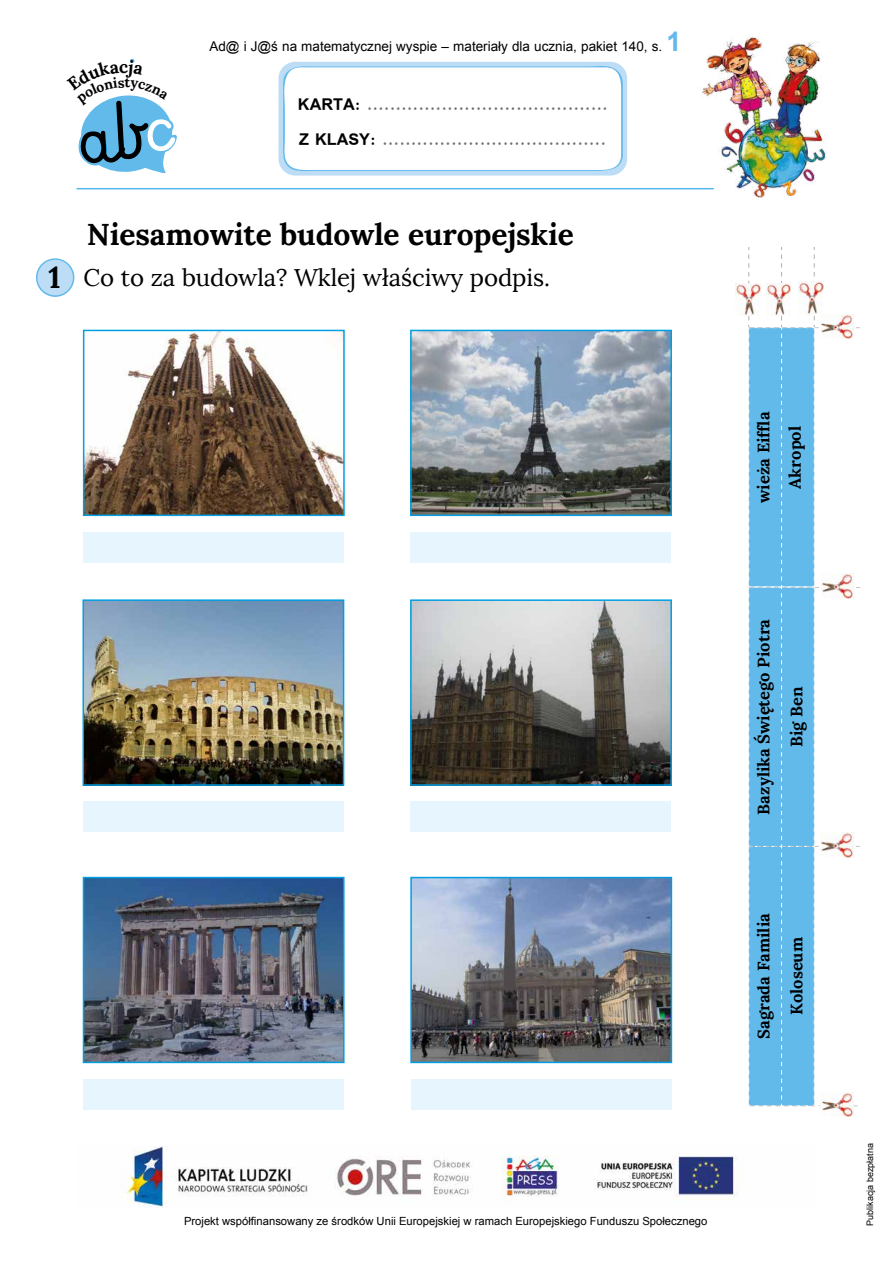
<style>
.page{position:relative;width:893px;height:1263px;background:#fff}
.page>*{position:absolute;margin:0;border:0;box-sizing:border-box;transform-origin:0 0}
.t1{font:700 30px "Lora";letter-spacing:-.005em;color:#000}
.t2{font:24px "Lora";letter-spacing:-.005em;color:#000}
.t3{font:700 18px/35.2px "Simplified Arabic";color:#706f6f}
.t4{font:700 17.55px "Lora";color:#000}
.t5{font:700 16.5px "Lora";color:#000}
.t6{font:700 13.95px "Lora";color:#000}
.t7{font:13.5px "Arial";color:#000}
.t8{font:11.25px "Arial";color:#000}
.t9{font:9px "Arial";color:#000}
.s1{font-weight:700;font-size:27px;color:#62baea}
.s2{color:#000}
.s3{font-weight:700;font-size:30px}
</style>
<div class="page">
<hr style="left:77px;top:188px;width:637px;height:1px;background:#53b9e9">
<div style="left:279px;top:62px;width:348px;height:114px;background:#bcddf5;border-radius:17px"></div>
<svg style="left:280px;top:65px;width:343px;height:107px"></svg>
<img style="left:701px;top:37px;width:125px;height:161px">
<img style="left:121px;top:1146px;width:616px;height:61px">
<svg style="left:36px;top:258px;width:38px;height:39px"></svg>
<div style="left:84px;top:532px;width:260px;height:30px;background:#e6f5fe"></div>
<img style="left:86px;top:333px;width:256px;height:180px">
<div style="left:83px;top:330px;width:262px;height:186px;border:2px solid #009fe3"></div>
<div style="left:411px;top:532px;width:260px;height:30px;background:#e6f5fe"></div>
<img style="left:413px;top:333px;width:256px;height:180px">
<div style="left:410px;top:330px;width:262px;height:186px;border:2px solid #009fe3"></div>
<div style="left:83px;top:801px;width:261px;height:31px;background:#e6f5fe"></div>
<img style="left:86px;top:602px;width:255px;height:181px">
<div style="left:83px;top:599px;width:261px;height:187px;border:2px solid #009fe3"></div>
<div style="left:411px;top:801px;width:260px;height:31px;background:#e6f5fe"></div>
<img style="left:413px;top:602px;width:256px;height:181px">
<div style="left:410px;top:599px;width:262px;height:187px;border:2px solid #009fe3"></div>
<div style="left:83px;top:1079px;width:261px;height:30px;background:#e6f5fe"></div>
<img style="left:86px;top:880px;width:256px;height:180px">
<div style="left:83px;top:877px;width:262px;height:186px;border:2px solid #009fe3"></div>
<div style="left:411px;top:1079px;width:260px;height:30px;background:#e6f5fe"></div>
<img style="left:413px;top:880px;width:256px;height:180px">
<div style="left:410px;top:877px;width:262px;height:186px;border:2px solid #009fe3"></div>
<img style="left:736px;top:283px;width:12px;height:33px">
<img style="left:822px;top:1107px;width:32px;height:10px">
<svg style="left:748px;top:247px;width:112px;height:860px"></svg>
<img style="left:821px;top:314px;width:32px;height:25px">
<svg style="left:78px;top:59px;width:99px;height:115px"></svg>
<p class="t4" style="left:119px;top:55px;width:11px">c</p>
<p class="t7" style="left:209px;top:37px;width:473px">Ad@ i J@ś na matematycznej wyspie – materiały dla ucznia, pakiet 140, s. <span class="s1">1</span></p>
<p class="t3" style="left:298px;top:87px;width:311px"><span class="s2">KARTA:</span> ..........................................<br><span class="s2">Z KLASY:</span> .......................................</p>
<p class="t4" style="left:113px;top:208px;width:11px">c</p>
<p class="t6" style="left:116px;top:227px;width:9px">a</p>
<h1 class="t1" style="left:87px;top:214px;width:489px">Niesamowite budowle europejskie</h1>
<h2 class="t2" style="left:49px;top:263px;width:503px"><span class="s3">1</span> Co to za budowla? Wklej właściwy podpis.</h2>
<p class="t5" style="left:753px;top:503px;width:93px;rotate:-90deg">wieża Eiffla</p>
<p class="t5" style="left:784px;top:488px;width:64px;rotate:-90deg">Akropol</p>
<p class="t5" style="left:753px;top:814px;width:197px;rotate:-90deg">Bazylika Świętego Piotra</p>
<p class="t5" style="left:786px;top:747px;width:62px;rotate:-90deg">Big Ben</p>
<p class="t5" style="left:753px;top:1039px;width:127px;rotate:-90deg">Sagrada Familia</p>
<p class="t5" style="left:786px;top:1015px;width:79px;rotate:-90deg">Koloseum</p>
<p class="t8" style="left:184px;top:1213px;width:525px">Projekt współfinansowany ze środków Unii Europejskiej w ramach Europejskiego Funduszu Społecznego</p>
<p class="t9" style="left:864px;top:1226px;width:84px;rotate:-90deg">Publikacja bezpłatna</p>
</div>
